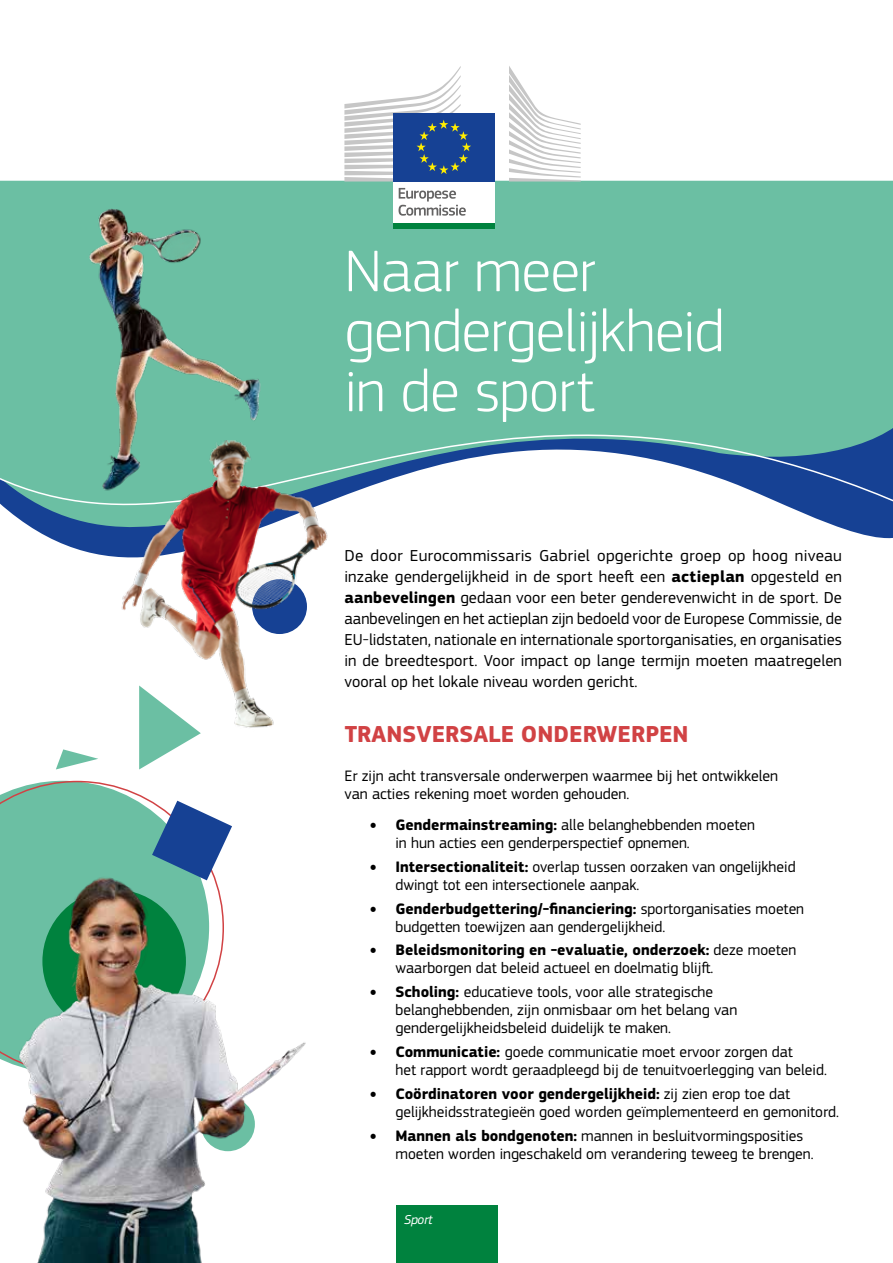
<style>
.page{position:relative;width:893px;height:1263px;background:#fff}
.page>*{position:absolute;margin:0;border:0;box-sizing:border-box;transform-origin:0 0}
.t1{font:300 61.05px/60px "EC Square Sans Pro";letter-spacing:-.01em;color:#fff}
.t2{font:700 24px "EC Square Sans Pro";color:#d14244}
.t3{font:16.5px/21px "EC Square Sans Pro";letter-spacing:.005em;color:#000;text-align:justify}
.t4{font:15.75px/18.1px "EC Square Sans Pro";color:#000}
.t5{font:italic 13.5px "EC Square Sans Pro";letter-spacing:-.02em;color:#fff}
.s1{font-weight:700}
.s2{font-family:"EC Square Sans Pro Extra";font-weight:900}
</style>
<div class="page">
<div style="left:0;top:181px;width:893px;height:117px;background:#6bbfa3"></div>
<div style="left:396px;top:1205px;width:101px;height:58px;background:#00823e"></div>
<svg style="left:0;top:298px;width:893px;height:259px"></svg>
<img style="left:115px;top:440px;width:218px;height:288px">
<img style="left:88px;top:195px;width:185px;height:305px">
<div style="left:393px;top:179px;width:101px;height:46px;background:#fff"></div>
<div style="left:393px;top:113px;width:102px;height:69px;background:#164194"></div>
<svg style="left:344px;top:66px;width:127px;height:116px"></svg>
<div style="left:393px;top:223px;width:102px;height:6px;background:#00823e"></div>
<svg style="left:509px;top:66px;width:72px;height:116px"></svg>
<svg style="left:399px;top:188px;width:67px;height:28px"></svg>
<svg style="left:0;top:781px;width:178px;height:283px;background:#7ac3aa"></svg>
<img style="left:11px;top:873px;width:295px;height:390px">
<svg style="left:152px;top:801px;width:80px;height:79px"></svg>
<svg style="left:56px;top:749px;width:42px;height:20px"></svg>
<svg style="left:139px;top:685px;width:62px;height:84px"></svg>
<h1 class="t1" style="left:344px;top:241px;width:381px">Naar meer gendergelijkheid in de sport</h1>
<p class="t3" style="left:344px;top:545px;width:499px">De door Eurocommissaris Gabriel opgerichte groep op hoog niveau inzake gendergelijkheid in de sport heeft een <span class="s1">actieplan</span> opgesteld en <span class="s1">aanbevelingen</span> gedaan voor een beter genderevenwicht in de sport. De aanbevelingen en het actieplan zijn bedoeld voor de Europese Commissie, de EU-lidstaten, nationale en internationale sportorganisaties, en organisaties in de breedtesport. Voor impact op lange termijn moeten maatregelen vooral op het lokale niveau worden gericht.</p>
<h2 class="t2" style="left:345px;top:719px;width:345px">TRANSVERSALE ONDERWERPEN</h2>
<p class="t4" style="left:344px;top:767px;width:435px">Er zijn acht transversale onderwerpen waarmee bij het ontwikkelen van acties rekening moet worden gehouden.</p>
<p class="t4" style="left:395px;top:816px;width:361px;text-indent:-26px"><span class="s2">•</span> <span class="s1">Gendermainstreaming:</span> alle belanghebbenden moeten in hun acties een genderperspectief opnemen.</p>
<p class="t4" style="left:395px;top:858px;width:402px;text-indent:-26px"><span class="s2">•</span> <span class="s1">Intersectionaliteit:</span> overlap tussen oorzaken van ongelijkheid dwingt tot een intersectionele aanpak.</p>
<p class="t4" style="left:395px;top:899px;width:410px;text-indent:-26px"><span class="s2">•</span> <span class="s1">Genderbudgettering/-financiering:</span> sportorganisaties moeten budgetten toewijzen aan gendergelijkheid.</p>
<p class="t4" style="left:395px;top:941px;width:402px;text-indent:-26px"><span class="s2">•</span> <span class="s1">Beleidsmonitoring en -evaluatie, onderzoek:</span> deze moeten waarborgen dat beleid actueel en doelmatig blijft.</p>
<p class="t4" style="left:395px;top:983px;width:343px;text-indent:-26px"><span class="s2">•</span> <span class="s1">Scholing:</span> educatieve tools, voor alle strategische belanghebbenden, zijn onmisbaar om het belang van gendergelijkheidsbeleid duidelijk te maken.</p>
<p class="t4" style="left:395px;top:1043px;width:433px;text-indent:-26px"><span class="s2">•</span> <span class="s1">Communicatie:</span> goede communicatie moet ervoor zorgen dat<br>het rapport wordt geraadpleegd bij de tenuitvoerlegging van beleid.</p>
<p class="t4" style="left:395px;top:1084px;width:445px;text-indent:-26px"><span class="s2">•</span> <span class="s1">Coördinatoren voor gendergelijkheid:</span> zij zien erop toe dat gelijkheidsstrategieën goed worden geïmplementeerd en gemonitord.</p>
<p class="t4" style="left:395px;top:1126px;width:420px;text-indent:-26px"><span class="s2">•</span> <span class="s1">Mannen als bondgenoten:</span> mannen in besluitvormingsposities moeten worden ingeschakeld om verandering teweeg te brengen.</p>
<p class="t5" style="left:404px;top:1211px;width:30px">Sport</p>
</div>
